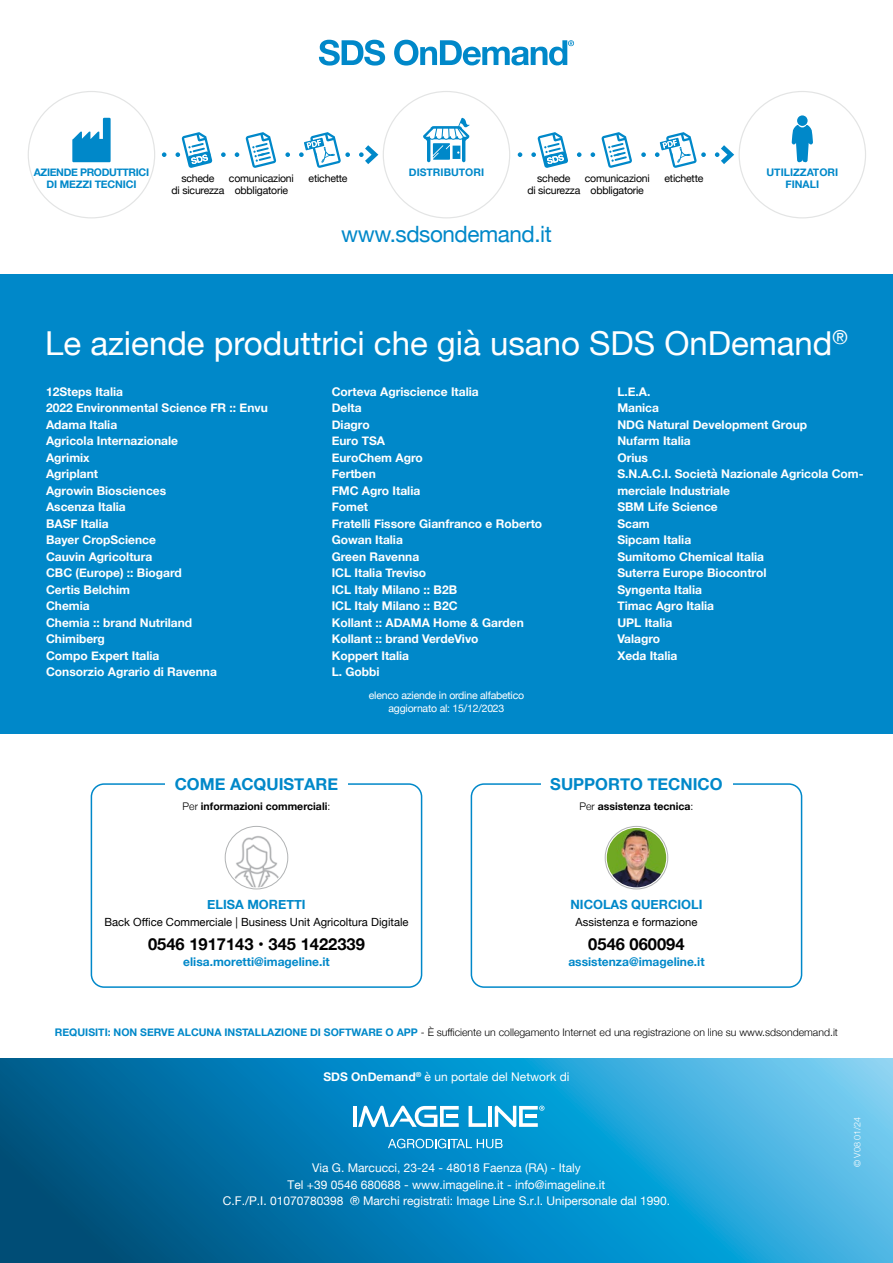
<style>
.page{position:relative;width:893px;height:1263px;background:#fff}
.page>*{position:absolute;margin:0;border:0;box-sizing:border-box;transform-origin:0 0}
.t1{font:33px "Helvetica Neue";color:#fff}
.t2{font:22.5px "Helvetica Neue";letter-spacing:-.02em;color:#0088c9}
.t3{font:700 16.5px "Helvetica Neue";color:#000}
.t4{font:700 16.5px "Helvetica Neue";color:#0088c9}
.t5{font:700 12.75px "Helvetica Neue";color:#0088c9}
.t6{font:700 12px/16.5px "Helvetica Neue";color:#fff}
.t7{font:12px/16.5px "Helvetica Neue";color:#fff;text-align:center}
.t8{font:700 12px "Helvetica Neue";color:#0088c9}
.t9{font:11.25px "Helvetica Neue";color:#000}
.t10{font:300 10.5px "Helvetica Neue";color:#000}
.t11{font:10.5px/12.6px "Helvetica Neue";letter-spacing:-.02em;color:#000;text-align:center}
.t12{font:10.5px/12.6px "Helvetica Neue";letter-spacing:-.02em;color:#fff;text-align:center}
.t13{font:700 10.5px "Helvetica Neue";color:#000}
.t14{font:700 10.5px/12.6px "Helvetica Neue";letter-spacing:-.035em;color:#0088c9;text-align:center}
.t15{font:700 10.5px/12.6px "Helvetica Neue";letter-spacing:-.015em;color:#0088c9;text-align:center}
.t16{font:300 9px "Helvetica Neue";color:#fff}
.s1{font-weight:300}
.s2{font-weight:700;color:#0088c9}
.s3{font-weight:700}
</style>
<div class="page">
<svg style="left:0;top:1058px;width:893px;height:205px;background:#1589bd"></svg>
<hr style="left:353px;top:1106px;width:3px;height:21px;background:#fff">
<svg style="left:358px;top:1106px;width:101px;height:21px"></svg>
<svg style="left:469px;top:1106px;width:17px;height:21px"></svg>
<hr style="left:488px;top:1106px;width:4px;height:21px;background:#fff">
<svg style="left:495px;top:1106px;width:49px;height:21px"></svg>
<svg style="left:388px;top:1139px;width:115px;height:9px"></svg>
<svg style="left:235px;top:152px;width:4px;height:5px"></svg>
<svg style="left:162px;top:152px;width:4px;height:5px"></svg>
<svg style="left:221px;top:152px;width:5px;height:5px"></svg>
<svg style="left:285px;top:152px;width:5px;height:5px"></svg>
<svg style="left:359px;top:145px;width:19px;height:19px"></svg>
<svg style="left:591px;top:152px;width:4px;height:5px"></svg>
<svg style="left:518px;top:152px;width:4px;height:5px"></svg>
<svg style="left:577px;top:152px;width:4px;height:5px"></svg>
<svg style="left:641px;top:152px;width:5px;height:5px"></svg>
<svg style="left:715px;top:145px;width:19px;height:19px"></svg>
<div style="left:0;top:274px;width:893px;height:459px;background:#0088c9"></div>
<svg style="left:72px;top:118px;width:39px;height:44px"></svg>
<svg style="left:423px;top:118px;width:47px;height:44px"></svg>
<svg style="left:245px;top:132px;width:31px;height:36px"></svg>
<svg style="left:601px;top:132px;width:31px;height:36px"></svg>
<svg style="left:175px;top:132px;width:37px;height:36px"></svg>
<svg style="left:531px;top:132px;width:37px;height:36px"></svg>
<svg style="left:299px;top:132px;width:51px;height:36px"></svg>
<svg style="left:655px;top:132px;width:51px;height:36px"></svg>
<svg style="left:792px;top:115px;width:21px;height:48px"></svg>
<div style="left:91px;top:783px;width:331px;height:205px;border:2px solid #0088c9;border-radius:13px"></div>
<div style="left:165px;top:773px;width:182px;height:25px;background:#fff"></div>
<img style="left:227px;top:828px;width:59px;height:59px;border-radius:30px">
<div style="left:471px;top:783px;width:331px;height:205px;border:2px solid #0088c9;border-radius:13px"></div>
<div style="left:541px;top:773px;width:191px;height:25px;background:#fff"></div>
<div style="left:605px;top:826px;width:63px;height:63px;border:1px solid #b1b3b4;border-radius:50%"></div>
<img style="left:607px;top:828px;width:59px;height:59px;border-radius:30px">
<div style="left:225px;top:826px;width:63px;height:63px;border:1px solid #b1b3b4;border-radius:50%"></div>
<svg style="left:319px;top:40px;width:66px;height:26px"></svg>
<svg style="left:394px;top:40px;width:180px;height:26px"></svg>
<p class="t14" style="left:34px;top:166px;width:117px">AZIENDE PRODUTTRICI<br>DI MEZZI TECNICI</p>
<p class="t15" style="left:409px;top:166px;width:77px">DISTRIBUTORI</p>
<p class="t15" style="left:766px;top:166px;width:73px">UTILIZZATORI<br>FINALI</p>
<p class="t11" style="left:172px;top:171px;width:54px">schede<br>di sicurezza</p>
<p class="t11" style="left:527px;top:171px;width:54px">schede<br>di sicurezza</p>
<p class="t11" style="left:229px;top:171px;width:66px">comunicazioni obbligatorie</p>
<p class="t11" style="left:585px;top:171px;width:66px">comunicazioni obbligatorie</p>
<p class="t11" style="left:309px;top:171px;width:40px">etichette</p>
<p class="t11" style="left:664px;top:171px;width:40px">etichette</p>
<h2 class="t2" style="left:341px;top:221px;width:212px">www.sdsondemand.it</h2>
<h1 class="t1" style="left:45px;top:323px;width:804px">Le aziende produttrici che già usano SDS OnDemand<sup>®</sup></h1>
<p class="t6" style="left:46px;top:383px;width:223px">12Steps Italia<br>2022 Environmental Science FR :: Envu<br>Adama Italia<br>Agricola Internazionale<br>Agrimix<br>Agriplant<br>Agrowin Biosciences<br>Ascenza Italia<br>BASF Italia<br>Bayer CropScience<br>Cauvin Agricoltura<br>CBC (Europe) :: Biogard<br>Certis Belchim<br>Chemia<br>Chemia :: brand Nutriland<br>Chimiberg<br>Compo Expert Italia<br>Consorzio Agrario di Ravenna</p>
<p class="t6" style="left:332px;top:383px;width:212px">Corteva Agriscience Italia<br>Delta<br>Diagro<br>Euro TSA<br>EuroChem Agro<br>Fertben<br>FMC Agro Italia<br>Fomet<br>Fratelli Fissore Gianfranco e Roberto<br>Gowan Italia<br>Green Ravenna<br>ICL Italia Treviso<br>ICL Italy Milano :: B2B<br>ICL Italy Milano :: B2C<br>Kollant :: ADAMA Home &amp; Garden<br>Kollant :: brand VerdeVivo<br>Koppert Italia<br>L. Gobbi</p>
<p class="t6" style="left:617px;top:383px;width:248px">L.E.A.<br>Manica<br>NDG Natural Development Group<br>Nufarm Italia<br>Orius<br>S.N.A.C.I. Società Nazionale Agricola Com&shy;merciale Industriale<br>SBM Life Science<br>Scam<br>Sipcam Italia<br>Sumitomo Chemical Italia<br>Suterra Europe Biocontrol<br>Syngenta Italia<br>Timac Agro Italia<br>UPL Italia<br>Valagro<br>Xeda Italia</p>
<h3 class="t4" style="left:175px;top:774px;width:165px">COME ACQUISTARE</h3>
<p class="t13" style="left:183px;top:800px;width:149px"><span class="s1">Per</span> informazioni commerciali<span class="s1">:</span></p>
<p class="t12" style="left:369px;top:689px;width:157px">elenco aziende in ordine alfabetico aggiornato al: 15/12/2023</p>
<h3 class="t4" style="left:550px;top:774px;width:174px">SUPPORTO TECNICO</h3>
<p class="t13" style="left:579px;top:800px;width:115px"><span class="s1">Per</span> assistenza tecnica<span class="s1">:</span></p>
<p class="t5" style="left:207px;top:897px;width:100px">ELISA MORETTI</p>
<p class="t9" style="left:104px;top:915px;width:306px">Back Office Commerciale | Business Unit Agricoltura Digitale</p>
<h3 class="t3" style="left:148px;top:934px;width:218px">0546 1917143 • 345 1422339</h3>
<p class="t8" style="left:183px;top:955px;width:148px">elisa.moretti@imageline.it</p>
<p class="t5" style="left:570px;top:897px;width:133px">NICOLAS QUERCIOLI</p>
<p class="t9" style="left:575px;top:915px;width:124px">Assistenza e formazione</p>
<h3 class="t3" style="left:588px;top:934px;width:98px">0546 060094</h3>
<p class="t8" style="left:568px;top:955px;width:138px">assistenza@imageline.it</p>
<p class="t10" style="left:55px;top:1025px;width:785px"><span class="s2">REQUISITI: NON SERVE ALCUNA INSTALLAZIONE DI SOFTWARE O APP</span> - È sufficiente un collegamento Internet ed una registrazione on line su www.sdsondemand.it</p>
<p class="t7" style="left:323px;top:1068px;width:248px"><span class="s3">SDS OnDemand</span><sup>®</sup> è un portale del Network di</p>
<p class="t7" style="left:223px;top:1159px;width:449px">Via G. Marcucci, 23-24 - 48018 Faenza (RA) - Italy<br>Tel +39 0546 680688 - www.imageline.it - info@imageline.it<br>C.F./P.I. 01070780398 ® Marchi registrati: Image Line S.r.l. Unipersonale dal 1990.</p>
<p class="t16" style="left:852px;top:1167px;width:52px;rotate:-90deg">© V08 01/24</p>
</div>
